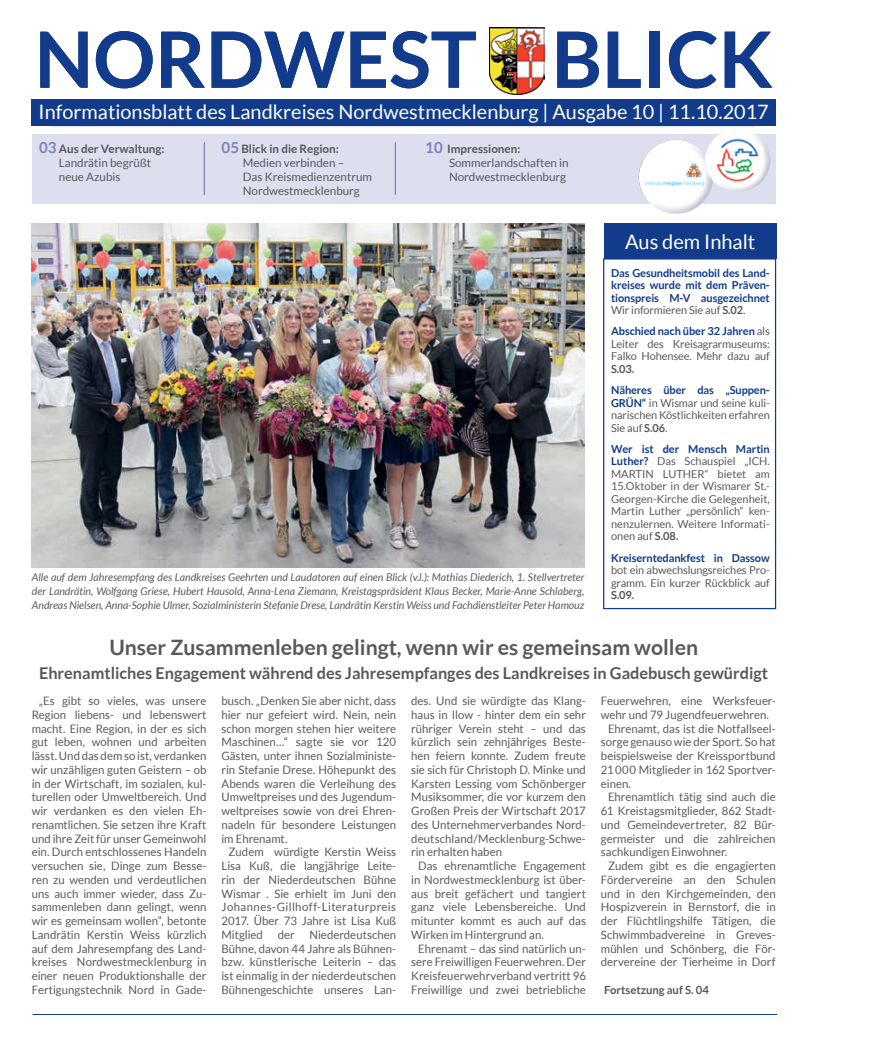
<style>
.page{position:relative;width:877px;height:1049px;background:#fff}
.page>*{position:absolute;margin:0;border:0;box-sizing:border-box;transform-origin:0 0}
.t1{font:700 77.5px "Lato";color:#123c8b}
.t2{font:700 21.25px "Lato";color:#58595b}
.t3{font:20px "Lato";color:#fff}
.t4{font:19.75px "Lato";color:#fff}
.t5{font:700 16.25px "Lato";color:#58595b}
.t6{font:11.62px/13.8px "Lato";color:#58595b;text-align:justify}
.t7{font:700 11.25px "Lato";color:#58595b}
.t8{font:11px/12.5px "Lato";letter-spacing:-.01em;color:#58595b;text-align:justify}
.t9{font:700 11px/12.5px "Lato";letter-spacing:-.01em;color:#123c8b;text-align:justify}
.t10{font:700 11px "Lato";color:#58595b}
.t11{font:italic 10.75px/13.8px "Lato";color:#58595b;text-align:justify}
.s1{font-weight:700;font-size:15.12px;color:#7d84b9}
.s2{font-weight:700}
.s3{font-weight:400;color:#58595b}
.s4{color:#58595b}
.s5{font-weight:700;color:#123c8b}
</style>
<div class="page">
<div style="left:33px;top:134px;width:743px;height:70px;background:#dddeee"></div>
<img style="left:490px;top:28px;width:55px;height:67px">
<div style="left:31px;top:99px;width:745px;height:27px;background:#123c8b"></div>
<hr style="left:204px;top:142px;width:1px;height:53px;background:#7d84b9">
<hr style="left:395px;top:142px;width:1px;height:53px;background:#7d84b9">
<hr style="left:33px;top:1014px;width:744px;height:1px;background:#123c8b">
<div style="left:604px;top:223px;width:172px;height:36px;background:#123c8b"></div>
<img style="left:639px;top:140px;width:74px;height:74px;border-radius:37px">
<img style="left:705px;top:133px;width:65px;height:59px">
<div style="left:603px;top:258px;width:173px;height:351px;border:1px solid #123c8b"></div>
<img style="left:32px;top:223px;width:553px;height:344px">
<h1 class="t1" style="left:35px;top:15px;width:740px">NORDWEST BLICK</h1>
<h3 class="t4" style="left:39px;top:101px;width:732px">Informationsblatt des Landkreises Nordwestmecklenburg | Ausgabe 10 | 11.10.2017</h3>
<h3 class="t4" style="left:33px;top:101px;width:217px">Informationsblatt des La</h3>
<h3 class="t4" style="left:568px;top:101px;width:207px">usgabe 04 | 13.04.2016</h3>
<p class="t6" style="left:59px;top:142px;width:107px;text-align:left;text-indent:-20px"><span class="s1">03</span> <span class="s2">Aus der Verwaltung:<br></span>Landrätin begrüßt neue Azubis</p>
<p class="t6" style="left:243px;top:142px;width:131px;text-align:left;text-indent:-21px"><span class="s1">05</span> <span class="s2">Blick in die Region:<br></span>Medien verbinden –<br>Das Kreismedienzentrum<br>Nordwestmecklenburg</p>
<p class="t6" style="left:449px;top:142px;width:121px;text-align:left;text-indent:-24px"><span class="s1">10</span> <span class="s2">Impressionen:<br></span>Sommerlandschaften in<br>Nordwestmecklenburg</p>
<p class="t11" style="left:32px;top:571px;width:554px">Alle auf dem Jahresempfang des Landkreises Geehrten und Laudatoren auf einen Blick (v.l.): Mathias Diederich, 1. Stellvertreter der Landrätin, Wolfgang Griese, Hubert Hausold, Anna-Lena Ziemann, Kreistagspräsident Klaus Becker, Marie-Anne Schlaberg, Andreas Nielsen, Anna-Sophie Ulmer, Sozialministerin Stefanie Drese, Landrätin Kerstin Weiss und Fachdienstleiter Peter Hamouz</p>
<h3 class="t3" style="left:625px;top:231px;width:132px">Aus dem Inhalt</h3>
<p class="t9" style="left:611px;top:266px;width:160px">Das Gesundheitsmobil des Land&shy;kreises wurde mit dem Präven&shy;tionspreis M-V ausgezeichnet <span class="s3">Wir informieren Sie auf</span> <span class="s4">S.02</span><span class="s3">.</span></p>
<p class="t8" style="left:611px;top:325px;width:160px"><span class="s5">Abschied nach über 32 Jahren</span> als Leiter des Kreisagrarmuseums:<br>Falko Hohensee. Mehr dazu auf</p>
<p class="t10" style="left:611px;top:362px;width:25px">S.03.</p>
<p class="t8" style="left:611px;top:384px;width:160px"><span class="s5">Näheres über das „Suppen-GRÜN“</span> in Wismar und seine kuli&shy;narischen Köstlichkeiten erfahren Sie auf <span class="s2">S.06</span>.</p>
<p class="t8" style="left:611px;top:442px;width:160px"><span class="s5">Wer ist der Mensch Martin Luther?</span> Das Schauspiel „ICH.<br>MARTIN LUTHER“ bietet am 15.Oktober in der Wismarer St.- Georgen-Kirche die Gelegenheit, Martin Luther „persönlich“ ken&shy;nenzulernen. Weitere Informati&shy;onen auf <span class="s2">S.08.</span></p>
<p class="t9" style="left:611px;top:551px;width:160px">Kreiserntedankfest in Dassow</p>
<p class="t8" style="left:611px;top:564px;width:160px">bot ein abwechslungsreiches Pro&shy;gramm. Ein kurzer Rückblick auf</p>
<p class="t10" style="left:611px;top:589px;width:25px">S.09.</p>
<h2 class="t2" style="left:109px;top:635px;width:590px">Unser Zusammenleben gelingt, wenn wir es gemeinsam wollen</h2>
<h3 class="t5" style="left:39px;top:663px;width:731px">Ehrenamtliches Engagement während des Jahresempfanges des Landkreises in Gadebusch gewürdigt</h3>
<p class="t6" style="left:32px;top:694px;width:176px;text-indent:7px">„Es gibt so vieles, was unsere Region liebens- und lebenswert macht. Eine Region, in der es sich gut leben, wohnen und arbeiten lässt. Und das dem so ist, verdanken wir unzähligen guten Geistern – ob in der Wirtschaft, im sozialen, kul&shy;turellen oder Umweltbereich. Und wir verdanken es den vielen Eh&shy;renamtlichen. Sie setzen ihre Kraft und ihre Zeit für unser Gemeinwohl ein. Durch entschlossenes Handeln versuchen sie, Dinge zum Besse&shy;ren zu wenden und verdeutlichen uns auch immer wieder, dass Zu&shy;sammenleben dann gelingt, wenn wir es gemeinsam wollen“, betonte Landrätin Kerstin Weiss kürzlich auf dem Jahresempfang des Land&shy;kreises Nordwestmecklenburg in einer neuen Produktionshalle der Fertigungstechnik Nord in Gade-</p>
<p class="t6" style="left:221px;top:694px;width:176px">busch. „Denken Sie aber nicht, dass hier nur gefeiert wird. Nein, nein schon morgen stehen hier weitere Maschinen…“ sagte sie vor 120<br>Gästen, unter ihnen Sozialministe&shy;rin Stefanie Drese. Höhepunkt des Abends waren die Verleihung des Umweltpreises und des Jugendum&shy;weltpreises sowie von drei Ehren&shy;nadeln für besondere Leistungen im Ehrenamt.</p>
<p class="t6" style="left:411px;top:694px;width:176px">des. Und sie würdigte das Klang&shy;haus in Ilow - hinter dem ein sehr rühriger Verein steht – und das kürzlich sein zehnjähriges Beste&shy;hen feiern konnte. Zudem freute sie sich für Christoph D. Minke und Karsten Lessing vom Schönberger Musiksommer, die vor kurzem den Großen Preis der Wirtschaft 2017 des Unternehmerverbandes Nord&shy;deutschland/Mecklenburg-Schwe&shy;rin erhalten haben</p>
<p class="t6" style="left:411px;top:859px;width:176px;text-indent:7px">Das ehrenamtliche Engagement in Nordwestmecklenburg ist über&shy;aus breit gefächert und tangiert ganz viele Lebensbereiche. Und mitunter kommt es auch auf das Wirken im Hintergrund an.</p>
<p class="t6" style="left:411px;top:941px;width:176px;text-indent:7px">Ehrenamt – das sind natürlich un&shy;sere Freiwilligen Feuerwehren. Der Kreisfeuerwehrverband vertritt 96<br>Freiwillige und zwei betriebliche</p>
<p class="t6" style="left:601px;top:694px;width:176px">Feuerwehren, eine Werksfeuer-</p>
<p class="t6" style="left:601px;top:708px;width:170px">wehr und 79 Jugendfeuerwehren.</p>
<p class="t6" style="left:608px;top:721px;width:169px">Ehrenamt, das ist die Notfallseel-</p>
<p class="t6" style="left:601px;top:735px;width:176px">sorge genauso wie der Sport. So hat</p>
<p class="t6" style="left:601px;top:749px;width:176px">beispielsweise der Kreissportbund</p>
<p class="t6" style="left:601px;top:763px;width:176px">21000 Mitglieder in 162 Sportver-</p>
<p class="t6" style="left:601px;top:776px;width:32px">einen.</p>
<p class="t6" style="left:608px;top:790px;width:169px">Ehrenamtlich tätig sind auch die</p>
<p class="t6" style="left:601px;top:804px;width:176px">61 Kreistagsmitglieder, 862 Stadt-</p>
<p class="t6" style="left:601px;top:818px;width:176px">und Gemeindevertreter, 82 Bür-</p>
<p class="t6" style="left:601px;top:831px;width:176px">germeister und die zahlreichen</p>
<p class="t6" style="left:601px;top:845px;width:128px">sachkundigen Einwohner.</p>
<p class="t6" style="left:608px;top:859px;width:169px">Zudem gibt es die engagierten</p>
<p class="t6" style="left:601px;top:873px;width:176px">Fördervereine an den Schulen</p>
<p class="t6" style="left:601px;top:886px;width:176px">und in den Kirchgemeinden, den</p>
<p class="t6" style="left:601px;top:900px;width:176px">Hospizverein in Bernstorf, die in</p>
<p class="t6" style="left:601px;top:914px;width:176px">der Flüchtlingshilfe Tätigen, die</p>
<p class="t6" style="left:601px;top:928px;width:176px">Schwimmbadvereine in Greves-</p>
<p class="t6" style="left:601px;top:941px;width:176px">mühlen und Schönberg, die För-</p>
<p class="t6" style="left:601px;top:955px;width:176px">dervereine der Tierheime in Dorf</p>
<p class="t6" style="left:221px;top:845px;width:176px;text-indent:7px">Zudem würdigte Kerstin Weiss Lisa Kuß, die langjährige Leite&shy;rin der Niederdeutschen Bühne Wismar . Sie erhielt im Juni den Johannes-Gillhoff-Literaturpreis 2017. Über 73 Jahre ist Lisa Kuß Mitglied</p>
<p class="t6" style="left:221px;top:928px;width:176px;text-indent:88px">Niederdeutschen Bühne, davon 44 Jahre als Bühnen&shy;bzw. künstlerische Leiterin – das ist einmalig in der niederdeutschen Bühnengeschichte unseres Lan-</p>
<p class="t6" style="left:278px;top:928px;width:18px">der</p>
<p class="t7" style="left:604px;top:983px;width:106px">Fortsetzung auf S. 04</p>
</div>
